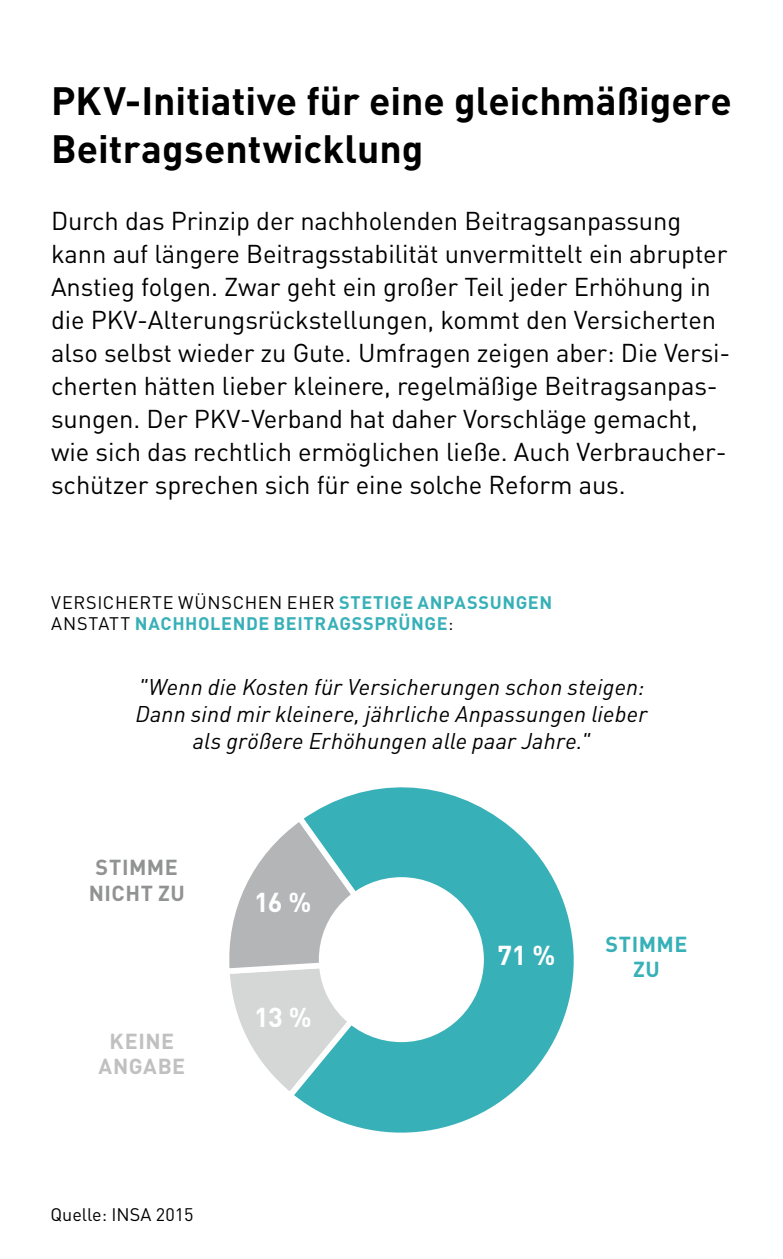
<style>
.page{position:relative;width:783px;height:1259px;background:#fff}
.page>*{position:absolute;margin:0;border:0;box-sizing:border-box;transform-origin:0 0}
.t1{font:700 39px/48px "DINOT";color:#000}
.t2{font:700 27px "DINOT";color:#fff}
.t3{font:25.5px/33px "DINOT";letter-spacing:-.005em;color:#000}
.t4{font:italic 22.5px/27px "DINOT";letter-spacing:.01em;color:#000;text-align:center}
.t5{font:700 21.6px/25.2px "DINOT";letter-spacing:.025em;color:#919292;text-align:center}
.t6{font:700 21.6px/25.2px "DINOT";letter-spacing:.025em;color:#c0c0c1;text-align:center}
.t7{font:700 21.6px/25.2px "DINOT";letter-spacing:.025em;color:#38b0b8;text-align:center}
.t8{font:700 18px/21.3px "DINOT";letter-spacing:.03em;color:#38b0b8}
.t9{font:18px "DINOT";color:#000}
.s1{font-weight:400;color:#000}
</style>
<div class="page">
<svg style="left:229px;top:836px;width:53px;height:248px"></svg>
<svg style="left:282px;top:787px;width:292px;height:346px"></svg>
<div style="left:319px;top:877px;width:165px;height:165px;background:#fff;border-radius:50%"></div>
<h1 class="t1" style="left:51px;top:75px;width:682px">PKV-Initiative für eine gleichmäßigere<br>Beitragsentwicklung</h1>
<p class="t3" style="left:51px;top:203px;width:680px">Durch das Prinzip der nachholenden Beitragsanpassung kann auf längere Beitragsstabilität unvermittelt ein abrupter Anstieg folgen. Zwar geht ein großer Teil jeder Erhöhung in die PKV-Alterungsrückstellungen, kommt den Versicherten also selbst wieder zu Gute. Umfragen zeigen aber: Die Versi&shy;cherten hätten lieber kleinere, regelmäßige Beitragsanpas&shy;sungen. Der PKV-Verband hat daher Vorschläge gemacht, wie sich das rechtlich ermöglichen ließe. Auch Verbraucher&shy;schützer sprechen sich für eine solche Reform aus.</p>
<p class="t8" style="left:51px;top:591px;width:502px"><span class="s1">VERSICHERTE WÜNSCHEN EHER</span> STETIGE ANPASSUNGEN<br><span class="s1">ANSTATT</span> NACHHOLENDE BEITRAGSSPRÜNGE<span class="s1">:</span></p>
<p class="t4" style="left:135px;top:672px;width:513px">"Wenn die Kosten für Versicherungen schon steigen:<br>Dann sind mir kleinere, jährliche Anpassungen lieber als größere Erhöhungen alle paar Jahre."</p>
<p class="t5" style="left:89px;top:854px;width:98px">STIMME<br>NICHT ZU</p>
<p class="t6" style="left:98px;top:1027px;width:88px">KEINE<br>ANGABE</p>
<p class="t9" style="left:51px;top:1202px;width:144px">Quelle: INSA 2015</p>
<p class="t2" style="left:254px;top:883px;width:59px">16 %</p>
<p class="t2" style="left:254px;top:998px;width:59px">13 %</p>
<p class="t2" style="left:497px;top:937px;width:60px">71 %</p>
<p class="t7" style="left:605px;top:930px;width:84px">STIMME<br>ZU</p>
</div>
